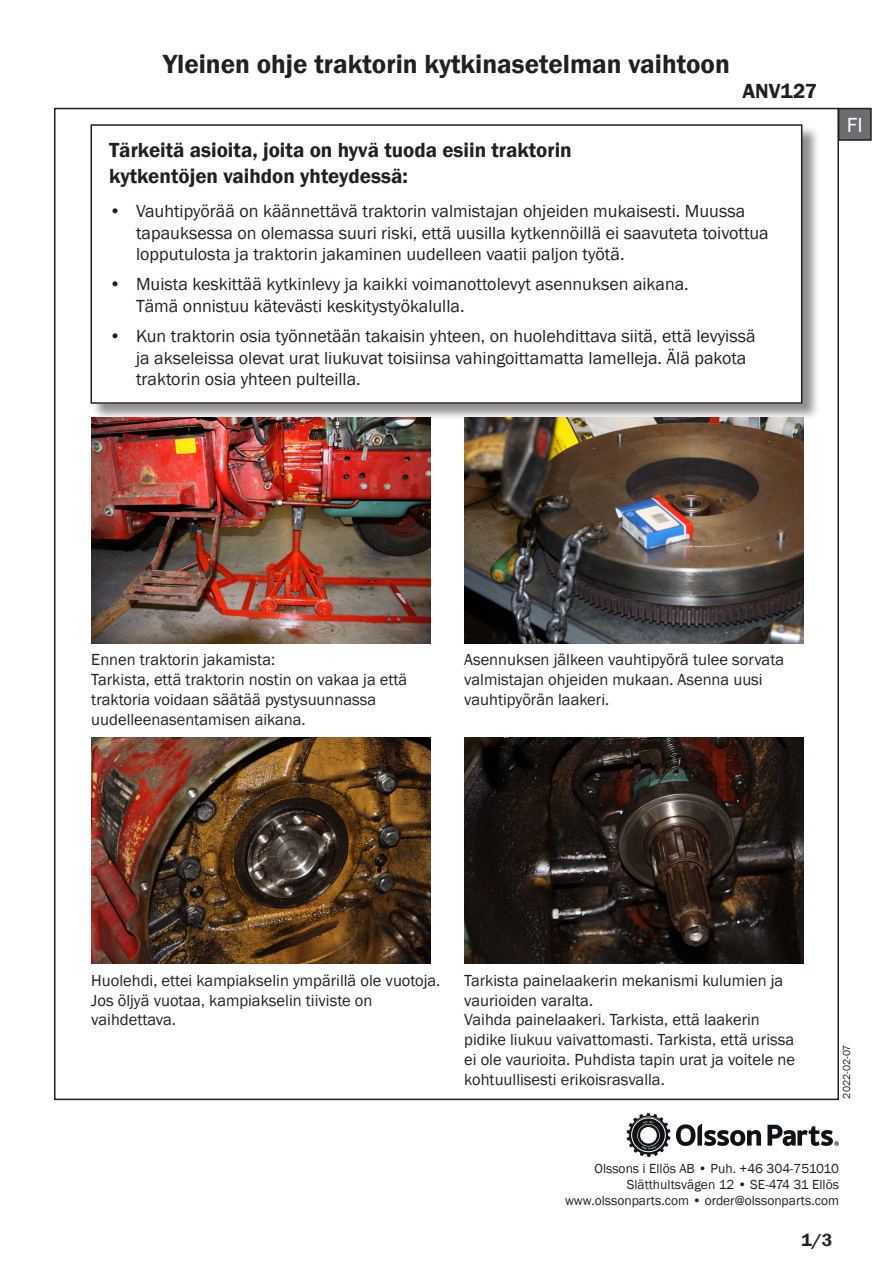
<style>
.page{position:relative;width:893px;height:1263px;background:#fff}
.page>*{position:absolute;margin:0;border:0;box-sizing:border-box;transform-origin:0 0}
.t1{font:600 27px "Franklin Gothic";color:#231f20}
.t2{font:600 21px "Franklin Gothic";color:#231f20}
.t3{font:21px "Franklin Gothic";color:#fff}
.t4{font:18px/21.6px "Franklin Gothic";color:#231f20}
.t5{font:600 18px "Franklin Gothic";color:#231f20}
.t6{font:16.5px/19.8px "Franklin Gothic";color:#231f20}
.t7{font:13.5px/16.2px "Franklin Gothic";color:#231f20;text-align:right}
.t8{font:10.5px "Franklin Gothic";color:#231f20}
</style>
<div class="page">
<div style="left:91px;top:125px;width:729px;height:296px;background:#231f20;opacity:.5"></div>
<div style="left:91px;top:125px;width:711px;height:278px;background:#fff"></div>
<div style="left:91px;top:124px;width:711px;height:280px;border:2px solid #231f20"></div>
<img style="left:91px;top:417px;width:339px;height:226px">
<img style="left:464px;top:417px;width:339px;height:226px">
<img style="left:91px;top:737px;width:339px;height:226px">
<img style="left:464px;top:737px;width:339px;height:226px">
<div style="left:839px;top:109px;width:32px;height:31px;background:#6c6d70"></div>
<div style="left:838px;top:108px;width:34px;height:33px;border:2px solid #231f20"></div>
<svg style="left:676px;top:1124px;width:85px;height:22px"></svg>
<svg style="left:626px;top:1113px;width:44px;height:44px"></svg>
<svg style="left:767px;top:1125px;width:72px;height:21px"></svg>
<p class="t1" style="left:163px;top:47px;width:568px">Yleinen ohje traktorin kytkinasetelman vaihtoon</p>
<p class="t2" style="left:742px;top:78px;width:76px">ANV127</p>
<p class="t2" style="left:109px;top:138px;width:464px">Tärkeitä asioita, joita on hyvä tuoda esiin traktorin</p>
<p class="t2" style="left:109px;top:163px;width:300px">kytkentöjen vaihdon yhteydessä:</p>
<p class="t4" style="left:136px;top:201px;width:634px;text-indent:-27px">• Vauhtipyörää on käännettävä traktorin valmistajan ohjeiden mukaisesti. Muussa tapauksessa on olemassa suuri riski, että uusilla kytkennöillä ei saavuteta toivottua lopputulosta ja traktorin jakaminen uudelleen vaatii paljon työtä.</p>
<p class="t4" style="left:136px;top:274px;width:554px;text-indent:-27px">• Muista keskittää kytkinlevy ja kaikki voimanottolevyt asennuksen aikana.<br>Tämä onnistuu kätevästi keskitystyökalulla.</p>
<p class="t4" style="left:136px;top:326px;width:621px;text-indent:-27px">• Kun traktorin osia työnnetään takaisin yhteen, on huolehdittava siitä, että levyissä ja akseleissa olevat urat liukuvat toisiinsa vahingoittamatta lamelleja. Älä pakota traktorin osia yhteen pulteilla.</p>
<p class="t3" style="left:847px;top:112px;width:17px">FI</p>
<p class="t6" style="left:91px;top:650px;width:185px">Ennen traktorin jakamista:</p>
<p class="t6" style="left:91px;top:670px;width:317px">Tarkista, että traktorin nostin on vakaa ja että traktoria voidaan säätää pystysuunnassa uudelleenasentamisen aikana.</p>
<p class="t6" style="left:464px;top:650px;width:321px">Asennuksen jälkeen vauhtipyörä tulee sorvata valmistajan ohjeiden mukaan. Asenna uusi vauhtipyörän laakeri.</p>
<p class="t6" style="left:91px;top:971px;width:351px">Huolehdi, ettei kampiakselin ympärillä ole vuotoja.<br>Jos öljyä vuotaa, kampiakselin tiiviste on vaihdettava.</p>
<p class="t6" style="left:464px;top:971px;width:321px">Tarkista painelaakerin mekanismi kulumien ja vaurioiden varalta.</p>
<p class="t6" style="left:464px;top:1010px;width:332px">Vaihda painelaakeri. Tarkista, että laakerin pidike liukuu vaivattomasti. Tarkista, että urissa ei ole vaurioita. Puhdista tapin urat ja voitele ne kohtuullisesti erikoisrasvalla.</p>
<p class="t8" style="left:840px;top:1098px;width:55px;rotate:-90deg">2022-02-07</p>
<p class="t7" style="left:565px;top:1160px;width:275px">Olssons i Ellös AB • Puh. +46 304-751010<br>Slätthultsvägen 12 • SE-474 31 Ellös www.olssonparts.com • order@olssonparts.com</p>
<p class="t5" style="left:801px;top:1229px;width:32px">1/3</p>
</div>
